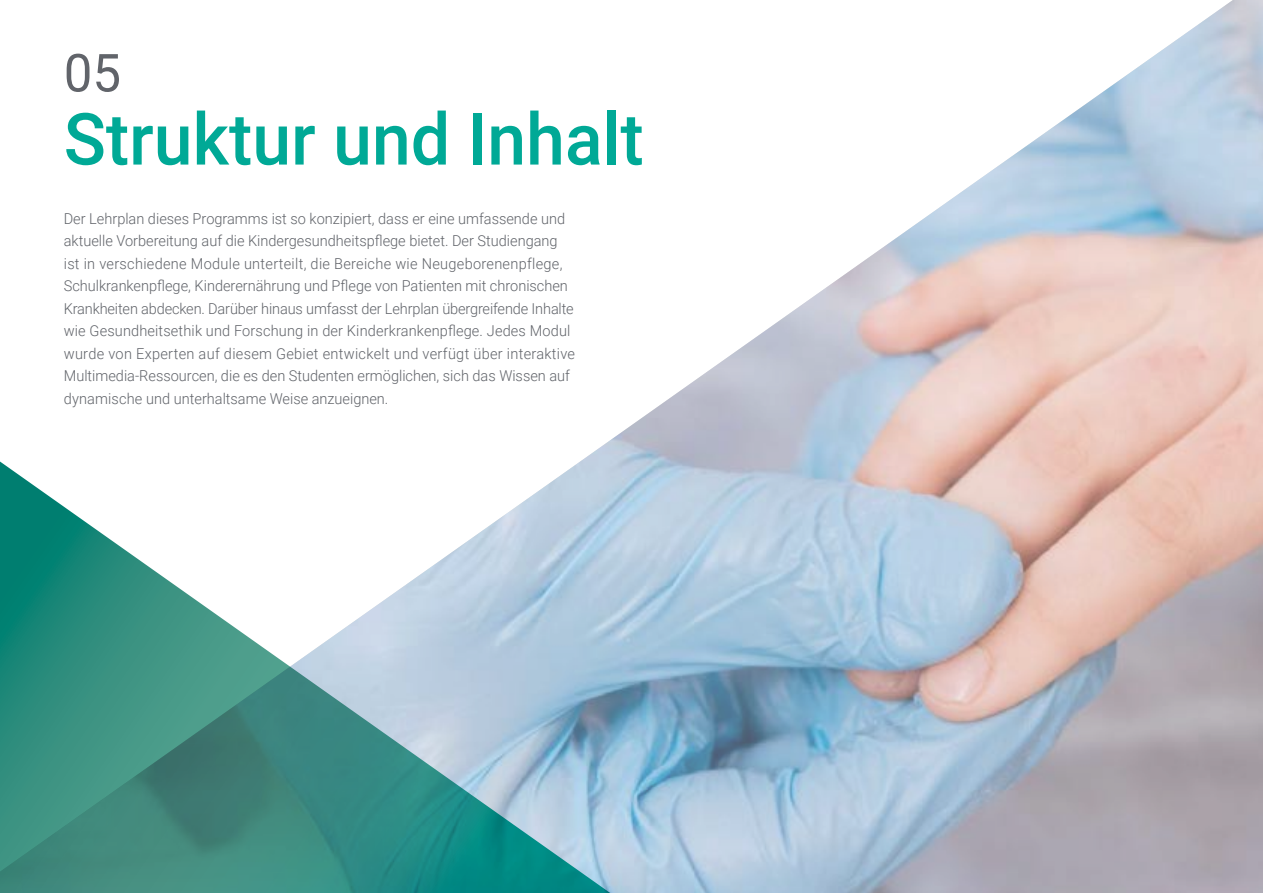
<style>
.page{position:relative;width:1263px;height:893px;background:#fff}
.page>*{position:absolute;margin:0;border:0;box-sizing:border-box;transform-origin:0 0}
.t1{font:500 72px "Roboto";color:#00a996}
.t2{font:52.5px "Roboto";color:#61646a}
.t3{font:300 15px/22.5px "Roboto";color:#61646a}
</style>
<div class="page">
<img style="left:602px;top:0;width:661px;height:893px">
<svg style="left:0;top:446px;width:640px;height:447px"></svg>
<h2 class="t2" style="left:64px;top:36px;width:59px">05</h2>
<h1 class="t1" style="left:64px;top:89px;width:581px">Struktur und Inhalt</h1>
<p class="t3" style="left:64px;top:207px;width:513px">Der Lehrplan dieses Programms ist so konzipiert, dass er eine umfassende und aktuelle Vorbereitung auf die Kindergesundheitspflege bietet. Der Studiengang ist in verschiedene Module unterteilt, die Bereiche wie Neugeborenenpflege, Schulkrankenpflege, Kinderernährung und Pflege von Patienten mit chronischen Krankheiten abdecken. Darüber hinaus umfasst der Lehrplan übergreifende Inhalte wie Gesundheitsethik und Forschung in der Kinderkrankenpflege. Jedes Modul wurde von Experten auf diesem Gebiet entwickelt und verfügt über interaktive Multimedia-Ressourcen, die es den Studenten ermöglichen, sich das Wissen auf dynamische und unterhaltsame Weise anzueignen.</p>
</div>
